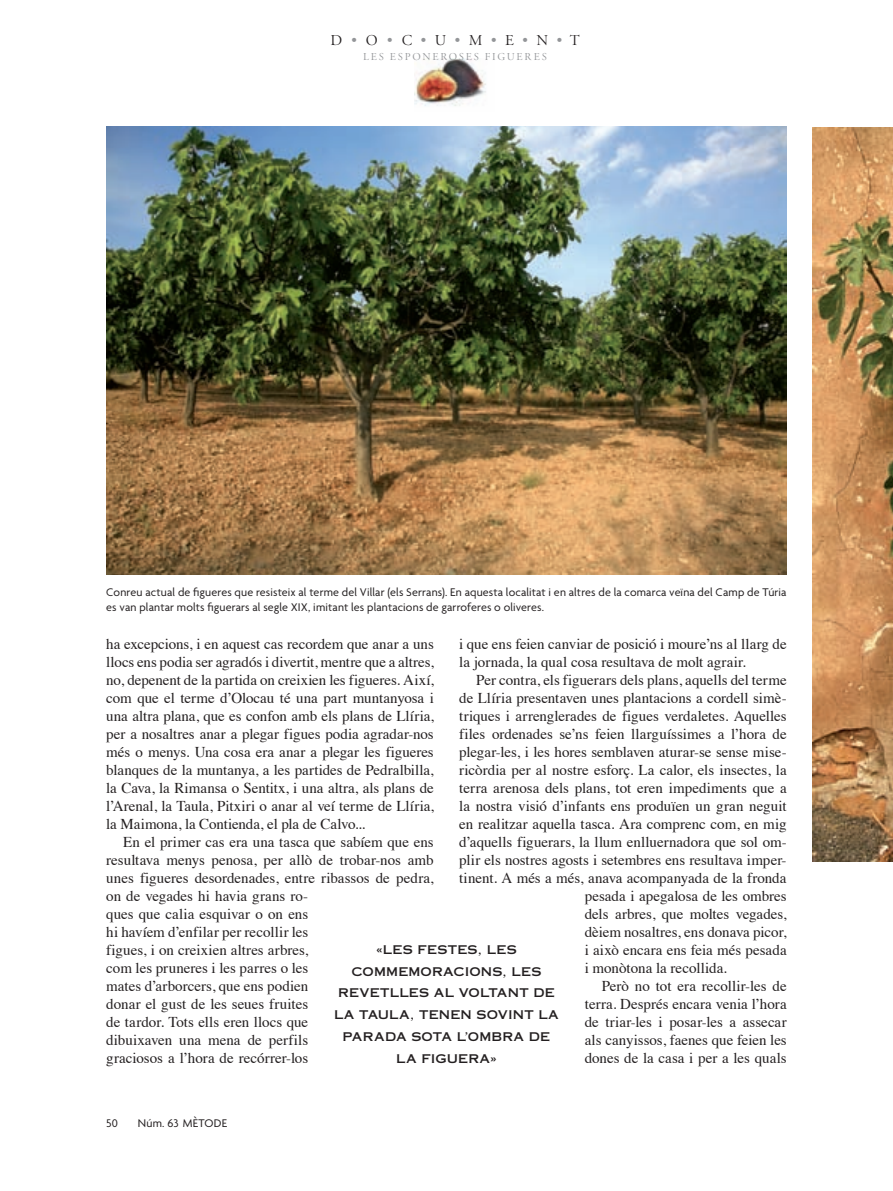
<style>
.page{position:relative;width:893px;height:1191px;background:#fff}
.page>*{position:absolute;margin:0;border:0;box-sizing:border-box;transform-origin:0 0}
.t1{font:15px/18px "Times";color:#231f20}
.t2{font:15px "Adobe Garamond Titling";color:#231f20}
.t3{font:12px/14.2px "Agenda";letter-spacing:.015em;color:#231f20}
.t4{font:12px/21.8px "Copperplate Thirty One AB";letter-spacing:.015em;color:#231f20;text-align:center}
.t5{font:10.5px "Adobe Garamond Titling";letter-spacing:.18em;color:#939598}
.s1{color:#939598}
</style>
<div class="page">
<img style="left:106px;top:126px;width:680px;height:448px">
<img style="left:812px;top:128px;width:81px;height:733px">
<img style="left:414px;top:58px;width:72px;height:48px">
<p class="t2" style="left:330px;top:34px;width:251px">D<span class="s1">•</span>O<span class="s1">•</span>C<span class="s1">•</span>U<span class="s1">•</span>M<span class="s1">•</span>E<span class="s1">•</span>N<span class="s1">•</span>T</p>
<p class="t5" style="left:363px;top:52px;width:185px">LES ESPONEROSES FIGUERES</p>
<p class="t3" style="left:106px;top:586px;width:682px">Conreu actual de figueres que resisteix al terme del Villar (els Serrans). En aquesta localitat i en altres de la comarca veïna del Camp de Túria es van plantar molts figuerars al segle XIX, imitant les plantacions de garroferes o oliveres.</p>
<p class="t1" style="left:459px;top:636px;width:329px">i que ens feien canviar de posició i moure’ns al llarg de la jornada, la qual cosa resultava de molt agrair.</p>
<p class="t1" style="left:476px;top:672px;width:312px">Per contra, els figuerars dels plans, aquells del terme</p>
<p class="t1" style="left:459px;top:690px;width:329px">de Llíria presentaven unes plantacions a cordell simè-</p>
<p class="t1" style="left:459px;top:708px;width:329px">triques i arrenglerades de figues verdaletes. Aquelles</p>
<p class="t1" style="left:459px;top:726px;width:329px">files ordenades se’ns feien llarguíssimes a l’hora de</p>
<p class="t1" style="left:459px;top:744px;width:329px">plegar-les, i les hores semblaven aturar-se sense mise-</p>
<p class="t1" style="left:459px;top:762px;width:329px">ricòrdia per al nostre esforç. La calor, els insectes, la</p>
<p class="t1" style="left:459px;top:780px;width:329px">terra arenosa dels plans, tot eren impediments que a</p>
<p class="t1" style="left:459px;top:798px;width:329px">la nostra visió d’infants ens produïen un gran neguit</p>
<p class="t1" style="left:459px;top:816px;width:329px">en realitzar aquella tasca. Ara comprenc com, en mig</p>
<p class="t1" style="left:459px;top:834px;width:329px">d’aquells figuerars, la llum enlluernadora que sol om-</p>
<p class="t1" style="left:459px;top:852px;width:329px">plir els nostres agosts i setembres ens resultava imper-</p>
<p class="t1" style="left:459px;top:870px;width:329px">tinent. A més a més, anava acompanyada de la fronda</p>
<p class="t1" style="left:585px;top:888px;width:203px">pesada i apegalosa de les ombres</p>
<p class="t1" style="left:585px;top:906px;width:203px">dels arbres, que moltes vegades,</p>
<p class="t1" style="left:585px;top:924px;width:203px">dèiem nosaltres, ens donava picor,</p>
<p class="t1" style="left:585px;top:942px;width:203px">i això encara ens feia més pesada</p>
<p class="t1" style="left:585px;top:960px;width:144px">i monòtona la recollida.</p>
<p class="t1" style="left:602px;top:978px;width:187px">Però no tot era recollir-les de</p>
<p class="t1" style="left:585px;top:996px;width:204px">terra. Després encara venia l’hora</p>
<p class="t1" style="left:585px;top:1014px;width:203px">de triar-les i posar-les a assecar</p>
<p class="t1" style="left:585px;top:1032px;width:204px">als canyissos, faenes que feien les</p>
<p class="t1" style="left:585px;top:1050px;width:204px">dones de la casa i per a les quals</p>
<p class="t1" style="left:106px;top:636px;width:329px;text-align:justify">ha excepcions, i en aquest cas recordem que anar a uns llocs ens podia ser agradós i divertit, mentre que a altres, no, depenent de la partida on creixien les figueres. Així, com que el terme d’Olocau té una part muntanyosa i una altra plana, que es confon amb els plans de Llíria, per a nosaltres anar a plegar figues podia agradar-nos més o menys. Una cosa era anar a plegar les figueres blanques de la muntanya, a les partides de Pedralbilla, la Cava, la Rimansa o Sentitx, i una altra, als plans de l’Arenal, la Taula, Pitxiri o anar al veí terme de Llíria, la Maimona, la Contienda, el pla de Calvo...</p>
<p class="t1" style="left:106px;top:834px;width:329px;text-indent:17px">En el primer cas era una tasca que sabíem que ens resultava menys penosa, per allò de trobar-nos amb unes figueres desordenades, entre ribassos de pedra, on de vegades hi havia grans ro-<br>ques que calia esquivar o on ens<br>hi havíem d’enfilar per recollir les<br>figues, i on creixien altres arbres,<br>com les pruneres i les parres o les<br>mates d’arborcers, que ens podien<br>donar el gust de les seues fruites<br>de tardor. Tots ells eren llocs que<br>dibuixaven una mena de perfils<br>graciosos a l’hora de recórrer-los</p>
<p class="t4" style="left:334px;top:938px;width:226px">«LES FESTES, LES<br>COMMEMORACIONS, LES<br>REVETLLES AL VOLTANT DE<br>LA TAULA, TENEN SOVINT LA<br>PARADA SOTA L’OMBRA DE<br>LA FIGUERA»</p>
<p class="t3" style="left:106px;top:1116px;width:13px">50</p>
<p class="t3" style="left:138px;top:1116px;width:91px">Núm. 63 MÈTODE</p>
</div>
